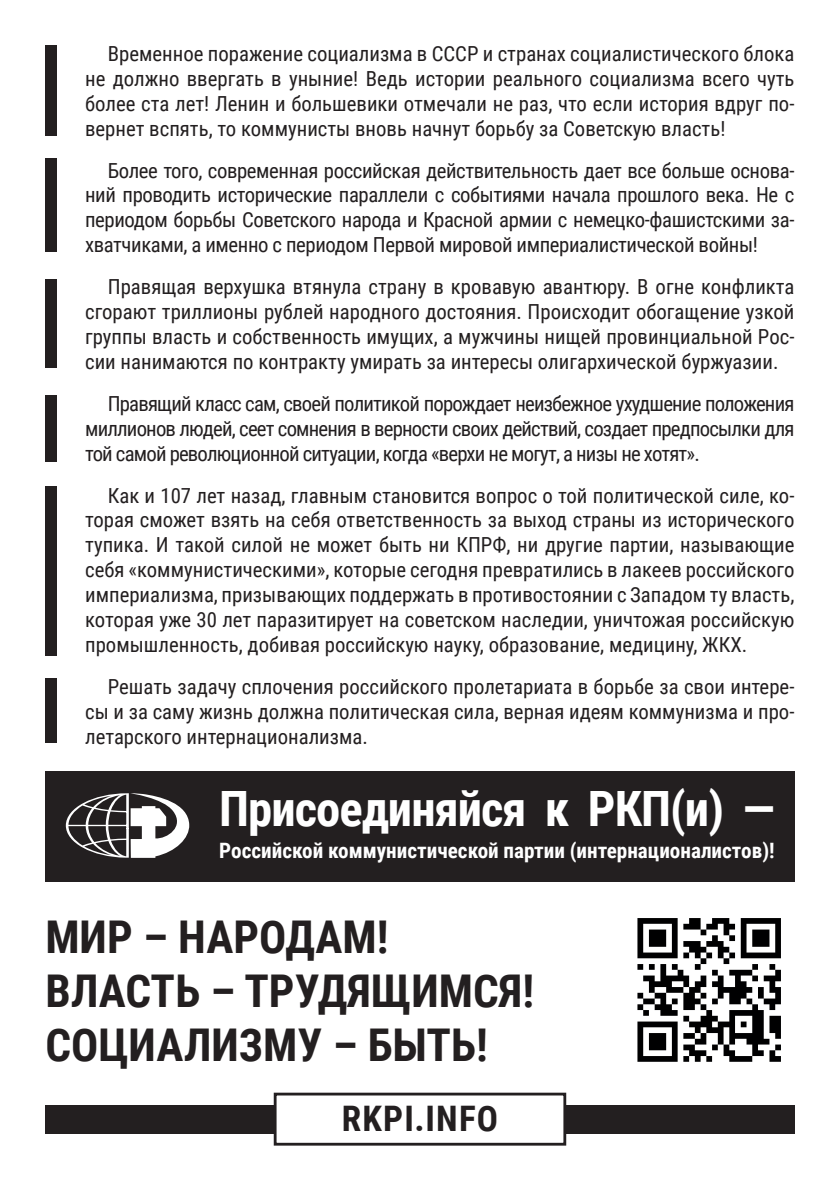
<style>
.page{position:relative;width:840px;height:1191px;background:#fff}
.page>*{position:absolute;margin:0;border:0;box-sizing:border-box;transform-origin:0 0}
.t1{font:700 48.6px "Roboto Condensed";letter-spacing:-.02em;color:#fff}
.t2{font:700 45.2px/54.2px "Roboto Condensed";color:#231f20}
.t3{font:700 35.2px "Roboto Condensed";letter-spacing:.035em;color:#231f20}
.t4{font:700 21.2px "Roboto Condensed";color:#fff}
.t5{font:20.8px/24.8px "Roboto Condensed";color:#231f20;text-align:justify}
</style>
<div class="page">
<div style="left:45px;top:1105px;width:230px;height:28px;background:#231f20"></div>
<div style="left:564px;top:1105px;width:230px;height:28px;background:#231f20"></div>
<div style="left:273px;top:1092px;width:293px;height:53px;border:3px solid #231f20"></div>
<img style="left:637px;top:918px;width:144px;height:144px">
<div style="left:45px;top:771px;width:749px;height:111px;background:#231f20"></div>
<svg style="left:66px;top:793px;width:123px;height:65px"></svg>
<div style="left:45px;top:45px;width:12px;height:90px;background:#231f20"></div>
<div style="left:45px;top:158px;width:12px;height:94px;background:#231f20"></div>
<div style="left:45px;top:279px;width:12px;height:89px;background:#231f20"></div>
<div style="left:45px;top:486px;width:12px;height:169px;background:#231f20"></div>
<div style="left:45px;top:678px;width:12px;height:65px;background:#231f20"></div>
<div style="left:45px;top:395px;width:12px;height:67px;background:#231f20"></div>
<p class="t5" style="left:85px;top:40px;width:710px;text-indent:23px">Временное поражение социализма в СССР и странах социалистического блока не должно ввергать в уныние! Ведь истории реального социализма всего чуть более ста лет! Ленин и большевики отмечали не раз, что если история вдруг по&shy;вернет вспять, то коммунисты вновь начнут борьбу за Советскую власть!</p>
<p class="t5" style="left:85px;top:157px;width:710px;text-indent:23px">Более того, современная российская действительность дает все больше основа&shy;ний проводить исторические параллели с событиями начала прошлого века. Не с периодом борьбы Советского народа и Красной армии с немецко-фашистскими за&shy;хватчиками, а именно с периодом Первой мировой империалистической войны!</p>
<p class="t5" style="left:85px;top:274px;width:710px;text-indent:23px">Правящая верхушка втянула страну в кровавую авантюру. В огне конфликта сгорают триллионы рублей народного достояния. Происходит обогащение узкой группы власть и собственность имущих, а мужчины нищей провинциальной Рос&shy;сии нанимаются по контракту умирать за интересы олигархической буржуазии.</p>
<p class="t5" style="left:85px;top:390px;width:710px;text-indent:23px">Правящий класс сам, своей политикой порождает неизбежное ухудшение положения миллионов людей, сеет сомнения в верности своих действий, создает предпосылки для той самой революционной ситуации, когда «верхи не могут, а низы не хотят».</p>
<p class="t5" style="left:85px;top:482px;width:710px;text-indent:23px">Как и 107 лет назад, главным становится вопрос о той политической силе, ко&shy;торая сможет взять на себя ответственность за выход страны из исторического тупика. И такой силой не может быть ни КПРФ, ни другие партии, называющие себя «коммунистическими», которые сегодня превратились в лакеев российского империализма, призывающих поддержать в противостоянии с Западом ту власть, которая уже 30 лет паразитирует на советском наследии, уничтожая российскую промышленность, добивая российскую науку, образование, медицину, ЖКХ.</p>
<p class="t5" style="left:85px;top:673px;width:710px;text-indent:23px">Решать задачу сплочения российского пролетариата в борьбе за свои интере&shy;сы и за саму жизнь должна политическая сила, верная идеям коммунизма и про&shy;летарского интернационализма.</p>
<h1 class="t1" style="left:219px;top:775px;width:556px">Присоединяйся к РКП(и) —</h1>
<p class="t4" style="left:219px;top:836px;width:556px">Российской коммунистической партии (интернационалистов)!</p>
<h2 class="t2" style="left:45px;top:908px;width:490px">МИР – НАРОДАМ!<br>ВЛАСТЬ – ТРУДЯЩИМСЯ!<br>СОЦИАЛИЗМУ – БЫТЬ!</h2>
<h3 class="t3" style="left:341px;top:1094px;width:158px">RKPI.INFO</h3>
</div>
